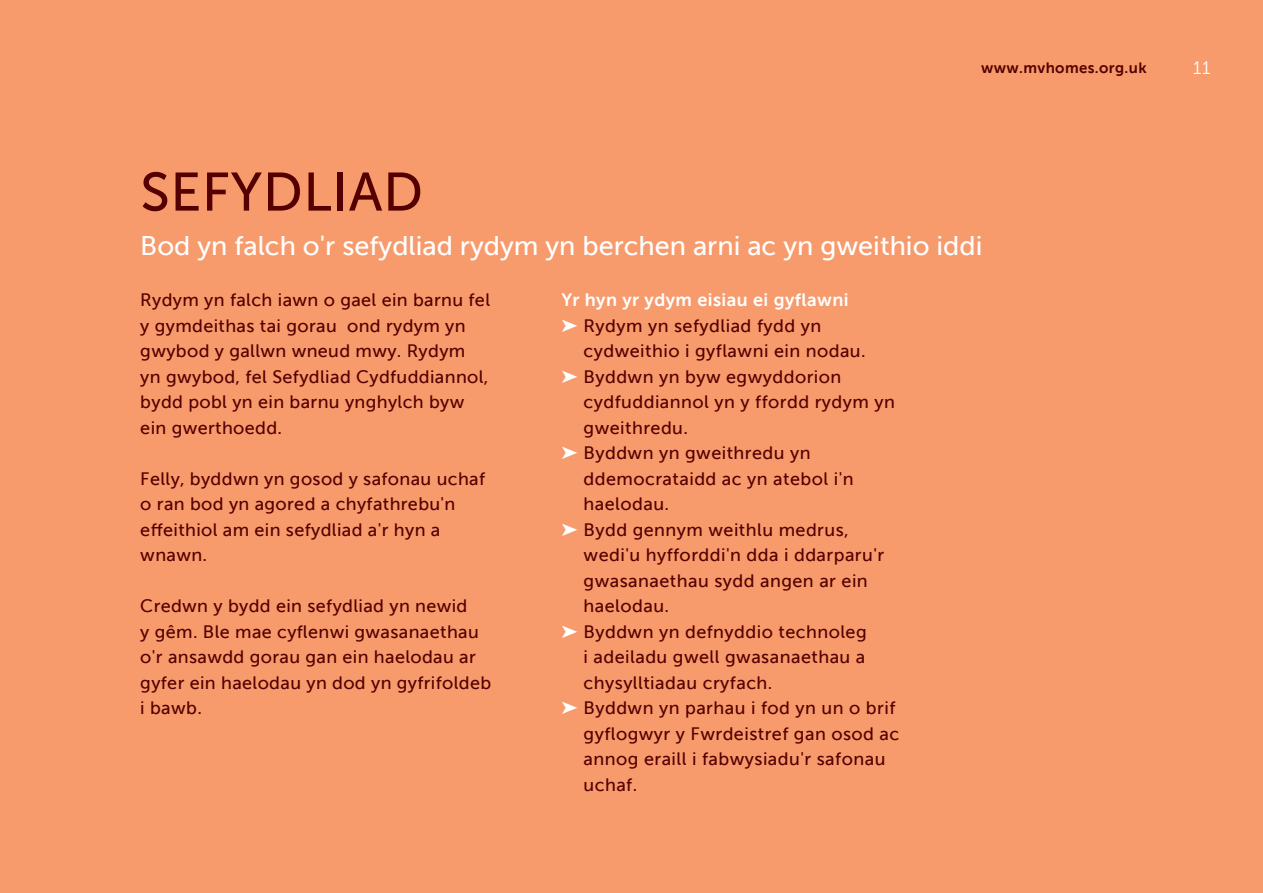
<style>
.page{position:relative;width:1263px;height:893px;background:#f79a6c}
.page>*{position:absolute;margin:0;border:0;box-sizing:border-box;transform-origin:0 0}
.t1{font:54px "Museo Sans 500";letter-spacing:.01em;color:#540000}
.t2{font:27px "Museo Sans 500";color:#fff}
.t3{font:18px/25.5px "Museo Sans 500";letter-spacing:.025em;color:#540000}
.t4{font:18px "Museo Sans 700";letter-spacing:.025em;color:#fff}
.t5{font:18px "Museo Sans 300";color:#fff}
.t6{font:15px "Museo Sans 700";letter-spacing:.025em;color:#540000}
.s1{color:#fff}
</style>
<div class="page">
<p class="t6" style="left:981px;top:59px;width:167px">www.mvhomes.org.uk</p>
<p class="t5" style="left:1193px;top:59px;width:19px">11</p>
<h1 class="t1" style="left:140px;top:162px;width:284px">SEFYDLIAD</h1>
<h2 class="t2" style="left:140px;top:231px;width:843px">Bod yn falch o'r sefydliad rydym yn berchen arni ac yn gweithio iddi</h2>
<p class="t3" style="left:140px;top:287px;width:351px">Rydym yn falch iawn o gael ein barnu fel y gymdeithas tai gorau ond rydym yn gwybod y gallwn wneud mwy. Rydym yn gwybod, fel Sefydliad Cydfuddiannol, bydd pobl yn ein barnu ynghylch byw ein gwerthoedd.</p>
<p class="t3" style="left:140px;top:466px;width:346px">Felly, byddwn yn gosod y safonau uchaf o ran bod yn agored a chyfathrebu'n effeithiol am ein sefydliad a'r hyn a wnawn.</p>
<p class="t3" style="left:140px;top:593px;width:352px">Credwn y bydd ein sefydliad yn newid<br>y gêm. Ble mae cyflenwi gwasanaethau o'r ansawdd gorau gan ein haelodau ar gyfer ein haelodau yn dod yn gyfrifoldeb i bawb.</p>
<p class="t4" style="left:561px;top:290px;width:289px">Yr hyn yr ydym eisiau ei gyflawni</p>
<p class="t3" style="left:561px;top:313px;width:261px"><span class="s1">➤</span> Rydym yn sefydliad fydd yn</p>
<p class="t3" style="left:584px;top:338px;width:284px">cydweithio i gyflawni ein nodau.</p>
<p class="t3" style="left:561px;top:364px;width:282px"><span class="s1">➤</span> Byddwn yn byw egwyddorion</p>
<p class="t3" style="left:584px;top:389px;width:313px">cydfuddiannol yn y ffordd rydym yn</p>
<p class="t3" style="left:584px;top:415px;width:106px">gweithredu.</p>
<p class="t3" style="left:561px;top:440px;width:251px"><span class="s1">➤</span> Byddwn yn gweithredu yn</p>
<p class="t3" style="left:584px;top:466px;width:272px">ddemocrataidd ac yn atebol i'n</p>
<p class="t3" style="left:584px;top:491px;width:87px">haelodau.</p>
<p class="t3" style="left:561px;top:517px;width:289px"><span class="s1">➤</span> Bydd gennym weithlu medrus,</p>
<p class="t3" style="left:584px;top:542px;width:302px">wedi'u hyfforddi'n dda i ddarparu'r</p>
<p class="t3" style="left:584px;top:568px;width:286px">gwasanaethau sydd angen ar ein</p>
<p class="t3" style="left:584px;top:593px;width:87px">haelodau.</p>
<p class="t3" style="left:561px;top:619px;width:307px"><span class="s1">➤</span> Byddwn yn defnyddio technoleg</p>
<p class="t3" style="left:584px;top:644px;width:283px">i adeiladu gwell gwasanaethau a</p>
<p class="t3" style="left:584px;top:670px;width:190px">chysylltiadau cryfach.</p>
<p class="t3" style="left:561px;top:695px;width:336px"><span class="s1">➤</span> Byddwn yn parhau i fod yn un o brif</p>
<p class="t3" style="left:584px;top:721px;width:317px">gyflogwyr y Fwrdeistref gan osod ac</p>
<p class="t3" style="left:584px;top:746px;width:303px">annog eraill i fabwysiadu'r safonau</p>
<p class="t3" style="left:584px;top:772px;width:55px">uchaf.</p>
</div>
